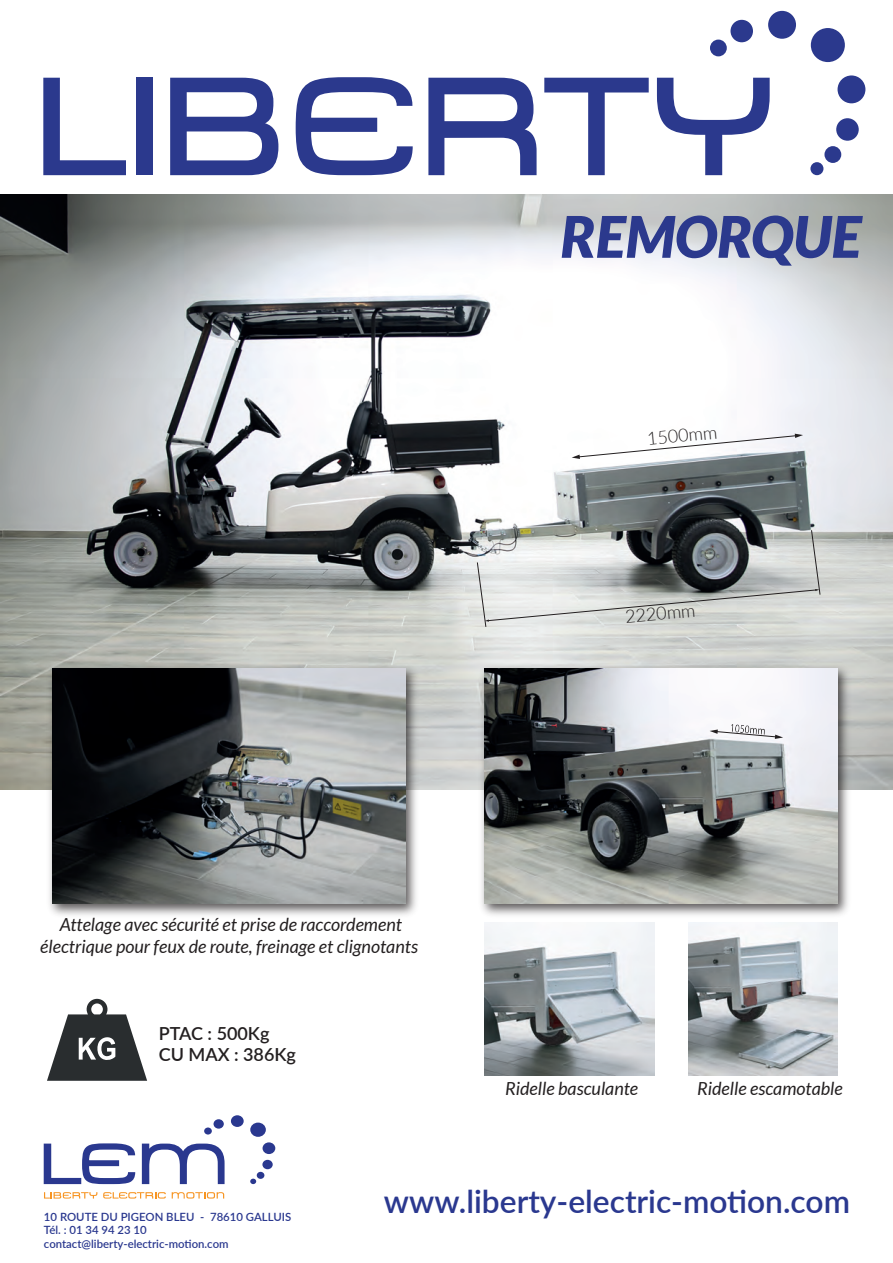
<style>
.page{position:relative;width:893px;height:1263px;background:#fff}
.page>*{position:absolute;margin:0;border:0;box-sizing:border-box;transform-origin:0 0}
.t1{font:italic 900 57.45px "Lato";color:#2b398d}
.t2{font:600 31.8px "Lato";color:#2a388f}
.t3{font:italic 18px/21.6px "Lato";color:#231f20;text-align:center}
.t4{font:600 18px/21.6px "Lato";color:#231f20}
.t5{font:300 18px "Lato";color:#231f20}
.t6{font:600 11.4px/13.6px "Lato";color:#2a388f}
</style>
<div class="page">
<img style="left:0;top:194px;width:893px;height:596px">
<img style="left:44px;top:660px;width:378px;height:255px">
<img style="left:52px;top:668px;width:353px;height:236px">
<img style="left:476px;top:660px;width:378px;height:255px">
<img style="left:485px;top:668px;width:353px;height:236px">
<svg style="left:43px;top:78px;width:83px;height:97px"></svg>
<div style="left:136px;top:78px;width:16px;height:97px;background:#2b398d"></div>
<svg style="left:170px;top:78px;width:108px;height:97px"></svg>
<svg style="left:296px;top:77px;width:117px;height:98px"></svg>
<svg style="left:428px;top:78px;width:109px;height:97px"></svg>
<svg style="left:544px;top:78px;width:105px;height:97px"></svg>
<svg style="left:657px;top:78px;width:113px;height:97px"></svg>
<div style="left:710px;top:40px;width:17px;height:16px;background:#2b398d;border-radius:50%"></div>
<div style="left:810px;top:162px;width:13px;height:13px;background:#2b398d;border-radius:50%"></div>
<div style="left:824px;top:146px;width:17px;height:17px;background:#2b398d;border-radius:50%"></div>
<div style="left:730px;top:20px;width:23px;height:22px;background:#2b398d;border-radius:50%"></div>
<div style="left:836px;top:118px;width:23px;height:23px;background:#2b398d;border-radius:50%"></div>
<div style="left:768px;top:11px;width:28px;height:28px;background:#2b398d;border-radius:50%"></div>
<div style="left:837px;top:75px;width:28px;height:28px;background:#2b398d;border-radius:50%"></div>
<div style="left:811px;top:28px;width:34px;height:34px;background:#2b398d;border-radius:50%"></div>
<svg style="left:47px;top:999px;width:100px;height:82px"></svg>
<img style="left:485px;top:922px;width:170px;height:153px">
<img style="left:689px;top:922px;width:149px;height:153px">
<div style="left:204px;top:1127px;width:8px;height:7px;background:#2a388f;border-radius:50%"></div>
<svg style="left:250px;top:1179px;width:6px;height:5px"></svg>
<div style="left:257px;top:1172px;width:7px;height:7px;background:#2a388f;border-radius:50%"></div>
<div style="left:214px;top:1119px;width:10px;height:9px;background:#2a388f;border-radius:50%"></div>
<div style="left:262px;top:1160px;width:11px;height:9px;background:#2a388f;border-radius:50%"></div>
<div style="left:231px;top:1115px;width:13px;height:12px;background:#2a388f;border-radius:50%"></div>
<div style="left:263px;top:1142px;width:12px;height:12px;background:#2a388f;border-radius:50%"></div>
<div style="left:250px;top:1122px;width:16px;height:15px;background:#2a388f;border-radius:50%"></div>
<svg style="left:44px;top:1143px;width:91px;height:41px"></svg>
<svg style="left:142px;top:1143px;width:83px;height:41px"></svg>
<svg style="left:44px;top:1192px;width:53px;height:6px"></svg>
<svg style="left:103px;top:1192px;width:63px;height:6px"></svg>
<svg style="left:172px;top:1192px;width:52px;height:6px"></svg>
<svg style="left:710px;top:729px;width:73px;height:10px"></svg>
<img style="left:731px;top:725px;width:33px;height:9px">
<svg style="left:572px;top:434px;width:231px;height:25px"></svg>
<svg style="left:477px;top:530px;width:343px;height:97px;background:#b1b4b3"></svg>
<h1 class="t1" style="left:560px;top:203px;width:302px">REMORQUE</h1>
<p class="t5" style="left:646px;top:429px;width:72px;rotate:-6deg">1500mm</p>
<p class="t5" style="left:624px;top:607px;width:72px;rotate:-5deg">2220mm</p>
<p class="t3" style="left:40px;top:914px;width:379px">Attelage avec sécurité et prise de raccordement électrique pour feux de route, freinage et clignotants</p>
<p class="t4" style="left:159px;top:1022px;width:139px">PTAC : 500Kg<br>CU MAX : 386Kg</p>
<p class="t3" style="left:505px;top:1078px;width:135px">Ridelle basculante</p>
<p class="t3" style="left:697px;top:1078px;width:147px">Ridelle escamotable</p>
<p class="t6" style="left:44px;top:1209px;width:249px">10 ROUTE DU PIGEON BLEU - 78610 GALLUIS<br>Tél. : 01 34 94 23 10 contact@liberty-electric-motion.com</p>
<h2 class="t2" style="left:384px;top:1178px;width:468px">www.liberty-electric-motion.com</h2>
</div>
